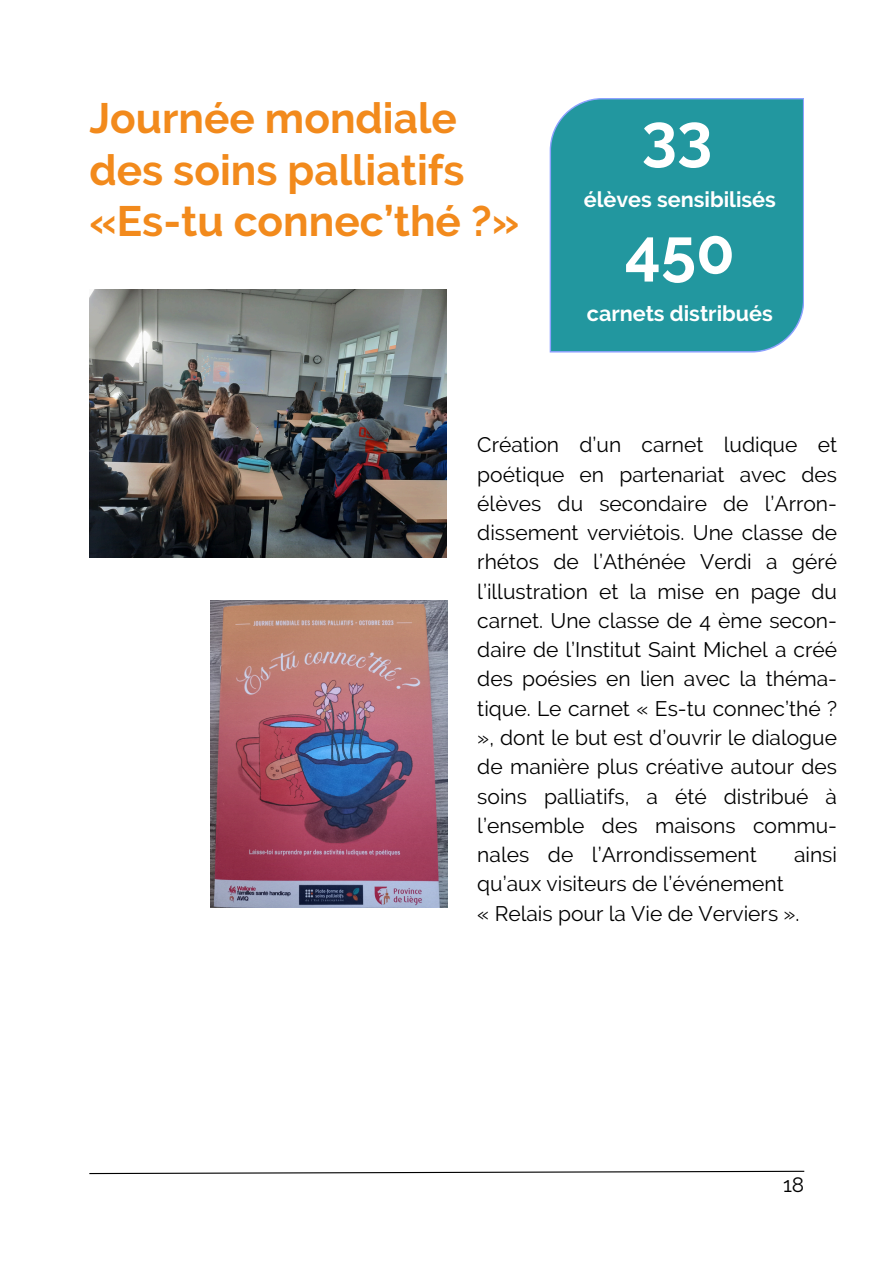
<style>
.page{position:relative;width:894px;height:1264px;background:#fff}
.page>*{position:absolute;margin:0;border:0;box-sizing:border-box;transform-origin:0 0}
.t1{font:700 63.3px "Raleway";color:#fff}
.t2{font:700 42.3px/51.8px "Raleway";color:#f28a1c}
.t3{font:700 21.6px "Raleway";color:#fff}
.t4{font:21px/29.2px "Raleway";color:#000;text-align:justify}
.t5{font:20.85px "Raleway";color:#000}
</style>
<div class="page">
<div style="left:549px;top:98px;width:255px;height:254px;background:#22979f"></div>
<img style="left:210px;top:600px;width:237px;height:308px">
<img style="left:89px;top:290px;width:357px;height:267px">
<svg style="left:89px;top:1170px;width:716px;height:4px"></svg>
<h2 class="t2" style="left:89px;top:92px;width:431px">Journée mondiale des soins palliatifs «Es-tu connec’thé ?»</h2>
<h1 class="t1" style="left:641px;top:99px;width:72px">33</h1>
<p class="t3" style="left:583px;top:186px;width:194px">élèves sensibilisés</p>
<h1 class="t1" style="left:624px;top:214px;width:111px">450</h1>
<p class="t3" style="left:586px;top:301px;width:187px">carnets distribués</p>
<p class="t4" style="left:477px;top:430px;width:361px">Création d’un carnet ludique et poétique en partenariat avec des élèves du secondaire de l’Arron&shy;dissement verviétois. Une classe de rhétos de l’Athénée Verdi a géré l’illustration et la mise en page du carnet. Une classe de 4 ème secon&shy;daire de l’Institut Saint Michel a créé des poésies en lien avec la théma&shy;tique. Le carnet « Es-tu connec’thé ? », dont le but est d’ouvrir le dialogue de manière plus créative autour des soins palliatifs, a été distribué à l’ensemble des maisons commu&shy;nales de l’Arrondissement</p>
<p class="t4" style="left:793px;top:840px;width:45px">ainsi</p>
<p class="t4" style="left:477px;top:869px;width:324px">qu’aux visiteurs de l’événement « Relais pour la Vie de Verviers ».</p>
<p class="t5" style="left:782px;top:1172px;width:23px">18</p>
</div>
